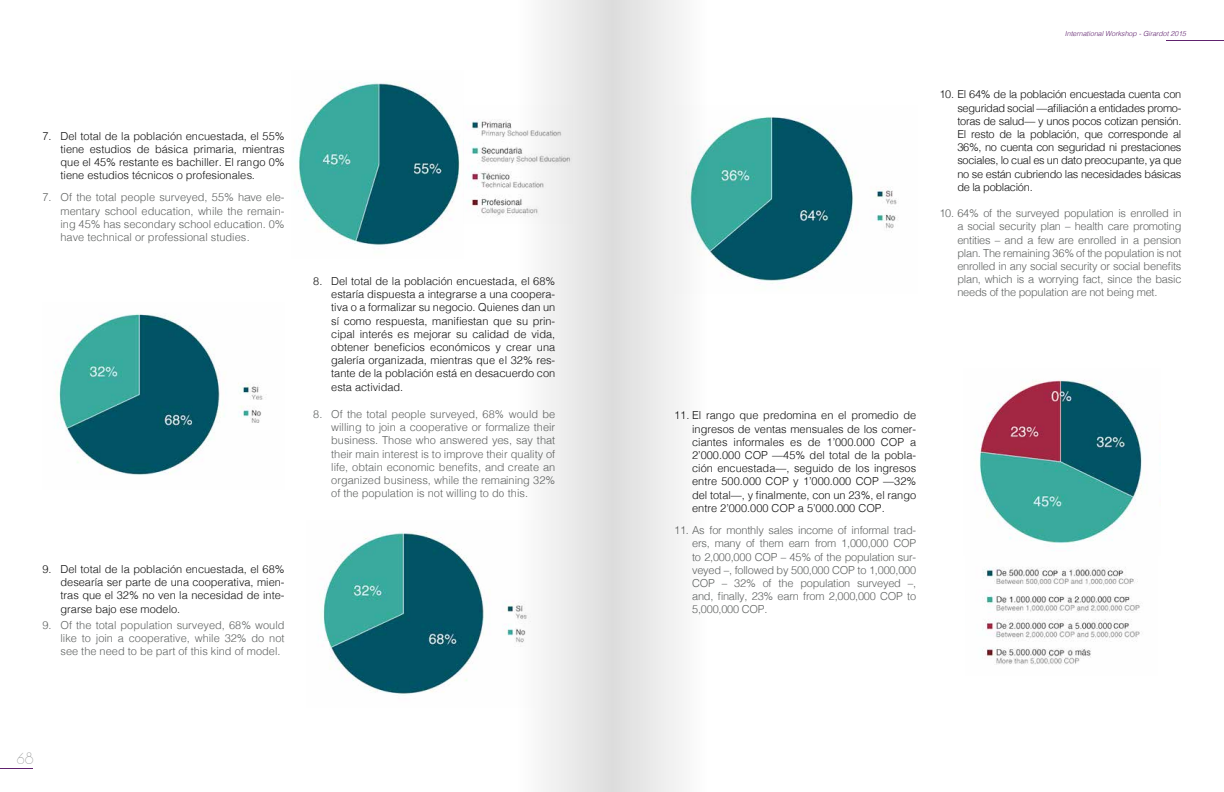
<style>
.page{position:relative;width:1224px;height:792px;background:#fff}
.page>*{position:absolute;margin:0;border:0;box-sizing:border-box;transform-origin:0 0}
.t1{font:12px "Arual";color:#888a8a}
.t2{font:300 11px/13.2px "Helvetica";color:#121212;text-align:justify}
.t3{font:300 11px/13.2px "Helvetica";color:#606362;text-align:justify}
.t4{font:italic 300 7px "Helvetica";color:#60226e}
</style>
<div class="page">
<hr style="left:0;top:768px;width:33px;height:1px;background:#60226e">
<hr style="left:1166px;top:40px;width:58px;height:1px;background:#60226e">
<img style="left:296px;top:82px;width:168px;height:164px">
<img style="left:467px;top:120px;width:36px;height:96px">
<img style="left:57px;top:313px;width:210px;height:162px">
<img style="left:321px;top:531px;width:166px;height:164px">
<img style="left:721px;top:116px;width:176px;height:168px">
<img style="left:978px;top:379px;width:164px;height:164px">
<img style="left:982px;top:567px;width:158px;height:98px">
<svg style="left:612px;top:0;width:109px;height:792px"></svg>
<div style="left:503px;top:0;width:109px;height:792px;background:linear-gradient(to right,#fff,#dedede)"></div>
<p class="t2" style="left:61px;top:128px;width:226px;text-indent:-18px">7. Del total de la población encuestada, el 55% tiene estudios de básica primaria, mientras que el 45% restante es bachiller. El rango 0% tiene estudios técnicos o profesionales.</p>
<p class="t3" style="left:61px;top:190px;width:226px;text-indent:-18px">7. Of the total people surveyed, 55% have ele&shy;mentary school education, while the remain&shy;ing 45% has secondary school education. 0% have technical or professional studies.</p>
<p class="t2" style="left:61px;top:562px;width:226px;text-indent:-18px">9. Del total de la población encuestada, el 68% desearía ser parte de una cooperativa, mien&shy;tras que el 32% no ven la necesidad de inte&shy;grarse bajo ese modelo.</p>
<p class="t3" style="left:61px;top:617px;width:226px;text-indent:-18px">9. Of the total population surveyed, 68% would like to join a cooperative, while 32% do not see the need to be part of this kind of model.</p>
<p class="t2" style="left:331px;top:274px;width:226px;text-indent:-18px">8. Del total de la población encuestada, el 68% estaría dispuesta a integrarse a una coopera&shy;tiva o a formalizar su negocio. Quienes dan un sí como respuesta, manifiestan que su prin&shy;cipal interés es mejorar su calidad de vida, obtener beneficios económicos y crear una galería organizada, mientras que el 32% res&shy;tante de la población está en desacuerdo con esta actividad.</p>
<p class="t3" style="left:331px;top:407px;width:226px;text-indent:-18px">8. Of the total people surveyed, 68% would be willing to join a cooperative or formalize their business. Those who answered yes, say that their main interest is to improve their quality of life, obtain economic benefits, and create an organized business, while the remaining 32% of the population is not willing to do this.</p>
<p class="t1" style="left:17px;top:752px;width:18px">68</p>
<p class="t4" style="left:1065px;top:28px;width:123px">International Workshop - Girardot 2015</p>
<p class="t2" style="left:957px;top:87px;width:226px;text-indent:-18px">10. El 64% de la población encuestada cuenta con seguridad social —afiliación a entidades promo&shy;toras de salud— y unos pocos cotizan pensión.<br>El resto de la población, que corresponde al 36%, no cuenta con seguridad ni prestaciones sociales, lo cual es un dato preocupante, ya que no se están cubriendo las necesidades básicas de la población.</p>
<p class="t3" style="left:957px;top:206px;width:226px;text-indent:-18px">10. 64% of the surveyed population is enrolled in a social security plan – health care promoting entities – and a few are enrolled in a pension plan. The remaining 36% of the population is not enrolled in any social security or social benefits plan, which is a worrying fact, since the basic needs of the population are not being met.</p>
<p class="t2" style="left:692px;top:408px;width:226px;text-indent:-18px">11. El rango que predomina en el promedio de ingresos de ventas mensuales de los comer&shy;ciantes informales es de 1’000.000 COP a 2’000.000 COP —45% del total de la pobla&shy;ción encuestada—, seguido de los ingresos entre 500.000 COP y 1’000.000 COP —32% del total—, y finalmente, con un 23%, el rango entre 2’000.000 COP a 5’000.000 COP.</p>
<p class="t3" style="left:692px;top:523px;width:226px;text-indent:-18px">11. As for monthly sales income of informal trad&shy;ers, many of them earn from 1,000,000 COP to 2,000,000 COP – 45% of the population sur&shy;veyed –, followed by 500,000 COP to 1,000,000<br>COP – 32% of the population surveyed –, and, finally, 23% earn from 2,000,000 COP to 5,000,000 COP.</p>
</div>
